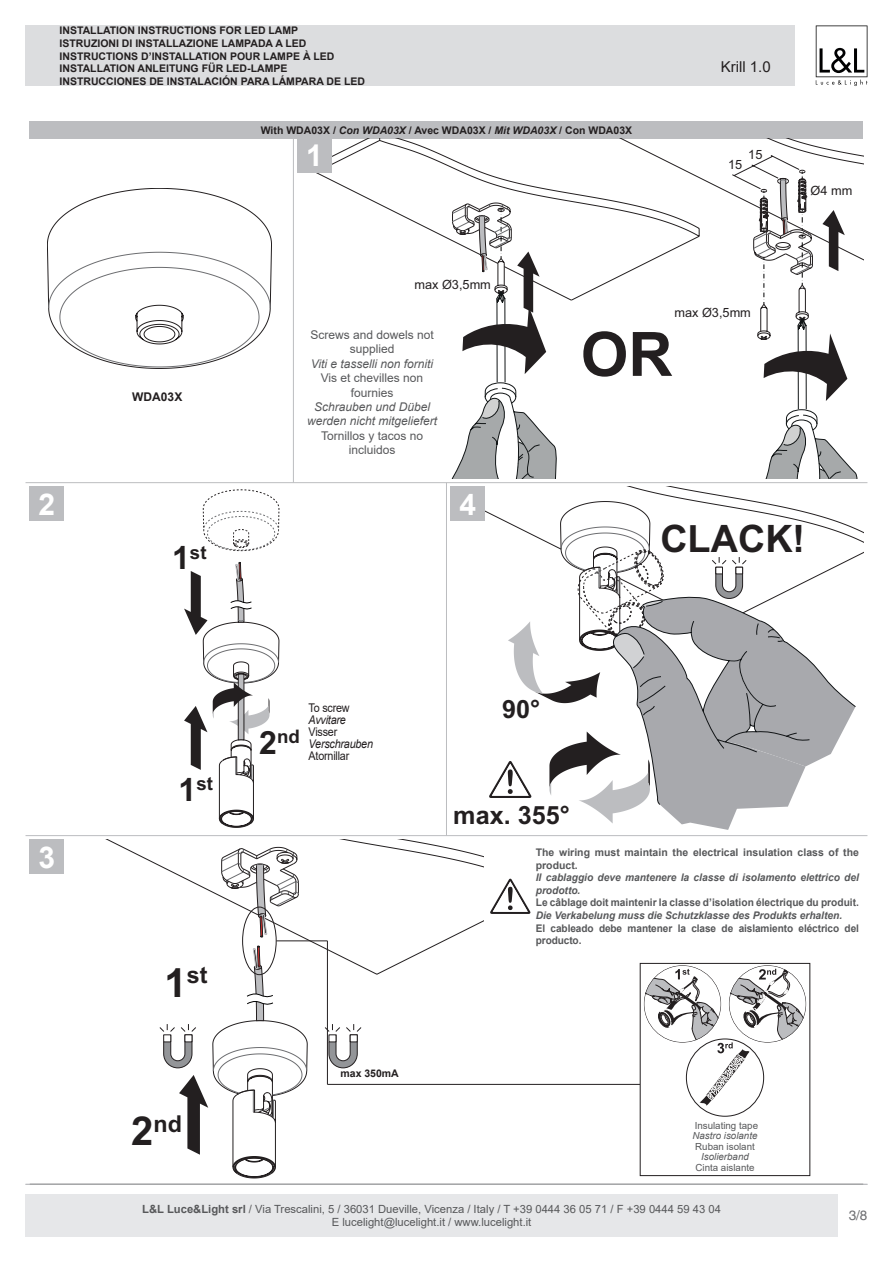
<style>
.page{position:relative;width:893px;height:1263px;background:#fff}
.page>*{position:absolute;margin:0;border:0;box-sizing:border-box;transform-origin:0 0}
.t1{font:700 61.2px "Arial";color:#231f20}
.t2{font:700 37.8px "Arial";color:#231f20}
.t3{font:700 30px "Arial";color:#fff}
.t4{font:700 25.2px "Arial";color:#231f20}
.t5{font:700 23.25px "Arial";color:#231f20}
.t6{font:700 18.75px "Arial";color:#231f20}
.t7{font:15px "Arial";color:#231f20}
.t8{font:13.5px "Helvetica LT Std";color:#6c6d70}
.t9{font:12.75px "Arial";color:#231f20}
.t10{font:12px/14.4px "Arial";color:#57585a;text-align:center}
.t11{font:italic 12px/14.4px "Arial";color:#57585a;text-align:center}
.t12{font:12px "Arial";letter-spacing:-.02em;color:#231f20;scale:.9 1}
.t13{font:italic 12px "Arial";letter-spacing:-.02em;color:#231f20;scale:.9 1}
.t14{font:700 12px "Arial";color:#231f20}
.t15{font:11.25px/12.8px "Arial";color:#57585a;text-align:center}
.t16{font:700 10.5px "Arial";color:#231f20}
.t17{font:700 10.5px/12.6px "Arial";color:#57585a}
.t18{font:italic 700 10.5px/12.6px "Arial";color:#57585a}
.t19{font:700 10.5px/12.6px "Arial";color:#57585a;scale:.96 1}
.t20{font:9.75px "Arial";color:#57585a}
.t21{font:italic 9.75px "Arial";color:#57585a}
.s1{font-style:italic}
.s2{font-size:32.1px}
.s3{font-size:39.9px}
.s4{font-weight:700}
</style>
<div class="page">
<div style="left:26px;top:1194px;width:812px;height:42px;background:#e6e7e9"></div>
<div style="left:26px;top:26px;width:769px;height:60px;background:#dcdddf"></div>
<div style="left:30px;top:121px;width:833px;height:17px;background:#bcbdc0"></div>
<svg style="left:816px;top:26px;width:51px;height:60px"></svg>
<svg style="left:47px;top:188px;width:225px;height:181px"></svg>
<svg style="left:572px;top:138px;width:44px;height:163px"></svg>
<svg style="left:316px;top:138px;width:256px;height:340px"></svg>
<svg style="left:616px;top:138px;width:247px;height:340px"></svg>
<svg style="left:485px;top:487px;width:378px;height:71px"></svg>
<svg style="left:489px;top:501px;width:366px;height:329px"></svg>
<svg style="left:203px;top:490px;width:77px;height:61px"></svg>
<svg style="left:184px;top:562px;width:95px;height:266px"></svg>
<div style="left:298px;top:138px;width:34px;height:34px;background:#bcbdc0"></div>
<div style="left:30px;top:840px;width:34px;height:34px;background:#bcbdc0"></div>
<div style="left:30px;top:487px;width:34px;height:34px;background:#bcbdc0"></div>
<div style="left:451px;top:487px;width:34px;height:34px;background:#bcbdc0"></div>
<hr style="left:26px;top:482px;width:841px;height:1px;background:#bcbdc0">
<hr style="left:26px;top:835px;width:841px;height:1px;background:#bcbdc0">
<hr style="left:26px;top:1184px;width:841px;height:1px;background:#bcbdc0">
<hr style="left:446px;top:483px;width:1px;height:353px;background:#bcbdc0">
<svg style="left:644px;top:969px;width:162px;height:137px"></svg>
<div style="left:640px;top:963px;width:170px;height:213px;border:1px solid #231f20"></div>
<hr style="left:327px;top:1084px;width:313px;height:1px;background:#231f20">
<hr style="left:293px;top:138px;width:1px;height:345px;background:#bcbdc0">
<svg style="left:107px;top:840px;width:437px;height:338px"></svg>
<p class="t16" style="left:60px;top:23px;width:240px">INSTALLATION INSTRUCTIONS FOR LED LAMP</p>
<p class="t16" style="left:60px;top:36px;width:248px">ISTRUZIONI DI INSTALLAZIONE LAMPADA A LED</p>
<p class="t16" style="left:60px;top:49px;width:276px">INSTRUCTIONS D’INSTALLATION POUR LAMPE À LED</p>
<p class="t16" style="left:60px;top:61px;width:229px">INSTALLATION ANLEITUNG FÜR LED-LAMPE</p>
<p class="t16" style="left:60px;top:74px;width:307px">INSTRUCCIONES DE INSTALACIÓN PARA LÁMPARA DE LED</p>
<p class="t16" style="left:261px;top:122px;width:373px">With WDA03X / <span class="s1">Con WDA03X</span> / Avec WDA03X / <span class="s1">Mit WDA03X</span> / Con WDA03X</p>
<p class="t3" style="left:306px;top:134px;width:18px">1</p>
<p class="t7" style="left:721px;top:56px;width:52px">Krill 1.0</p>
<p class="t9" style="left:748px;top:146px;width:16px">15</p>
<p class="t9" style="left:728px;top:155px;width:16px">15</p>
<p class="t9" style="left:810px;top:182px;width:43px">Ø4 mm</p>
<p class="t14" style="left:132px;top:388px;width:52px">WDA03X</p>
<p class="t9" style="left:414px;top:275px;width:78px">max Ø3,5mm</p>
<p class="t10" style="left:310px;top:328px;width:125px">Screws and dowels not supplied</p>
<p class="t11" style="left:311px;top:357px;width:124px">Viti e tasselli non forniti</p>
<p class="t10" style="left:321px;top:371px;width:104px">Vis et chevilles non fournies</p>
<p class="t11" style="left:307px;top:400px;width:132px">Schrauben und Dübel werden nicht mitgeliefert</p>
<p class="t10" style="left:321px;top:428px;width:104px">Tornillos y tacos no incluidos</p>
<p class="t3" style="left:38px;top:483px;width:18px">2</p>
<p class="t3" style="left:459px;top:483px;width:18px">4</p>
<p class="t6" style="left:172px;top:539px;width:36px"><span class="s2">1</span>st</p>
<p class="t9" style="left:674px;top:304px;width:78px">max Ø3,5mm</p>
<p class="t1" style="left:581px;top:311px;width:93px">OR</p>
<p class="t2" style="left:660px;top:512px;width:146px">CLACK!</p>
<p class="t6" style="left:179px;top:770px;width:36px"><span class="s2">1</span>st</p>
<p class="t6" style="left:259px;top:723px;width:42px"><span class="s2">2</span>nd</p>
<p class="t12" style="left:309px;top:700px;width:47px">To screw</p>
<p class="t13" style="left:309px;top:712px;width:43px">Avvitare</p>
<p class="t12" style="left:309px;top:724px;width:33px">Visser</p>
<p class="t13" style="left:309px;top:736px;width:73px">Verschrauben</p>
<p class="t12" style="left:309px;top:748px;width:47px">Atornillar</p>
<p class="t4" style="left:502px;top:691px;width:40px">90°</p>
<p class="t4" style="left:453px;top:797px;width:118px">max. 355°</p>
<p class="t3" style="left:38px;top:836px;width:18px">3</p>
<p class="t5" style="left:165px;top:959px;width:44px"><span class="s3">1</span>st</p>
<p class="t5" style="left:131px;top:1107px;width:52px"><span class="s3">2</span>nd</p>
<p class="t16" style="left:341px;top:1065px;width:60px">max 350mA</p>
<p class="t17" style="left:536px;top:846px;width:325px">The wiring must maintain the electrical insulation class of the product.</p>
<p class="t18" style="left:536px;top:871px;width:325px">Il cablaggio deve mantenere la classe di isolamento elettrico del prodotto.</p>
<p class="t17" style="left:536px;top:896px;width:325px">Le câblage doit maintenir la classe d’isolation électrique du produit.</p>
<p class="t18" style="left:536px;top:909px;width:308px">Die Verkabelung muss die Schutzklasse des Produkts erhalten.</p>
<p class="t19" style="left:536px;top:922px;width:338px">El cableado debe mantener la clase de aislamiento eléctrico del producto.</p>
<p class="t20" style="left:695px;top:1118px;width:65px">Insulating tape</p>
<p class="t21" style="left:692px;top:1129px;width:67px">Nastro isolante</p>
<p class="t20" style="left:695px;top:1139px;width:61px">Ruban isolant</p>
<p class="t21" style="left:701px;top:1150px;width:49px">Isolierband</p>
<p class="t20" style="left:695px;top:1160px;width:61px">Cinta aislante</p>
<p class="t15" style="left:142px;top:1202px;width:580px"><span class="s4">L&amp;L Luce&amp;Light srl</span> / Via Trescalini, 5 / 36031 Dueville, Vicenza / Italy / T +39 0444 36 05 71 / F +39 0444 59 43 04<br>E lucelight@lucelight.it / www.lucelight.it</p>
<p class="t8" style="left:849px;top:1207px;width:20px">3/8</p>
</div>
